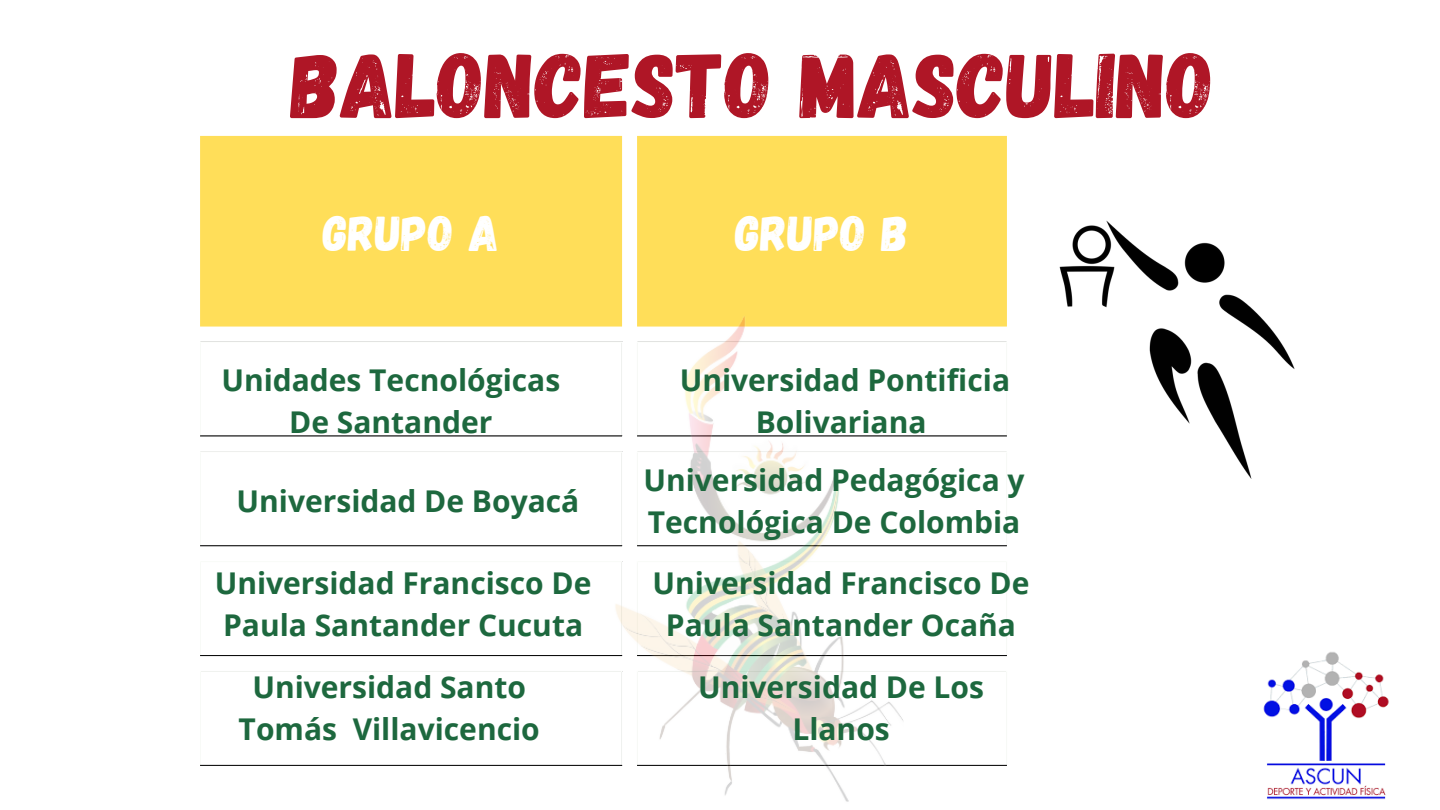
<style>
.page{position:relative;width:1440px;height:810px;background:#fff}
.page>*{position:absolute;margin:0;border:0;box-sizing:border-box;transform-origin:0 0}
.t1{font:92px "Gagalin";color:#af1626}
.t2{font:50px "Gagalin";color:#fff}
.t3{font:700 30px/42px "Open Sans";color:#1d683e;text-align:center}
</style>
<div class="page">
<img style="left:1059px;top:220px;width:236px;height:259px">
<img style="left:1263px;top:652px;width:126px;height:147px">
<div style="left:200px;top:136px;width:807px;height:191px;background:#ffde59"></div>
<svg style="left:200px;top:435px;width:807px;height:330px"></svg>
<hr style="left:200px;top:342px;width:1px;height:94px;background:#fbfdfa">
<hr style="left:200px;top:342px;width:422px;height:1px;background:#fbfdfa">
<hr style="left:1006px;top:342px;width:1px;height:94px;background:#fbfdfa">
<hr style="left:637px;top:342px;width:370px;height:1px;background:#fbfdfa">
<hr style="left:200px;top:452px;width:1px;height:93px;background:#fbfdfa">
<hr style="left:200px;top:451px;width:422px;height:1px;background:#fbfdfa">
<hr style="left:1006px;top:452px;width:1px;height:93px;background:#fbfdfa">
<hr style="left:637px;top:451px;width:370px;height:1px;background:#fbfdfa">
<hr style="left:200px;top:562px;width:1px;height:93px;background:#fbfdfa">
<hr style="left:200px;top:561px;width:422px;height:1px;background:#fbfdfa">
<hr style="left:1006px;top:562px;width:1px;height:93px;background:#fbfdfa">
<hr style="left:637px;top:561px;width:370px;height:1px;background:#fbfdfa">
<hr style="left:200px;top:672px;width:1px;height:93px;background:#fbfdfa">
<hr style="left:200px;top:671px;width:422px;height:1px;background:#fbfdfa">
<hr style="left:1006px;top:672px;width:1px;height:93px;background:#fbfdfa">
<hr style="left:637px;top:671px;width:370px;height:1px;background:#fbfdfa">
<hr style="left:200px;top:436px;width:422px;height:1px;background:#000">
<hr style="left:637px;top:436px;width:370px;height:1px;background:#000">
<hr style="left:200px;top:545px;width:422px;height:1px;background:#000">
<hr style="left:637px;top:545px;width:370px;height:1px;background:#000">
<hr style="left:200px;top:655px;width:422px;height:1px;background:#000">
<hr style="left:637px;top:655px;width:370px;height:1px;background:#000">
<hr style="left:200px;top:765px;width:422px;height:1px;background:#000">
<hr style="left:637px;top:765px;width:370px;height:1px;background:#000">
<img style="left:582px;top:310px;width:335px;height:492px">
<h1 class="t1" style="left:291px;top:26px;width:925px">BALONCESTO MASCULINO</h1>
<h2 class="t2" style="left:323px;top:201px;width:178px">GRUPO A</h2>
<h2 class="t2" style="left:736px;top:201px;width:174px">GRUPO B</h2>
<p class="t3" style="left:221px;top:358px;width:340px">Unidades Tecnológicas<br>De Santander</p>
<p class="t3" style="left:680px;top:358px;width:332px">Universidad Pontificia<br>Bolivariana</p>
<p class="t3" style="left:237px;top:479px;width:344px">Universidad De Boyacá</p>
<p class="t3" style="left:215px;top:562px;width:378px;text-align:left">Universidad Francisco De<br>Paula Santander Cucuta</p>
<p class="t3" style="left:239px;top:665px;width:303px">Universidad Santo<br>Tomás Villavicencio</p>
<p class="t3" style="left:643px;top:458px;width:383px;text-align:left">Universidad Pedagógica y<br>Tecnológica De Colombia</p>
<p class="t3" style="left:653px;top:562px;width:378px">Universidad Francisco De<br>Paula Santander Ocaña</p>
<p class="t3" style="left:698px;top:665px;width:287px">Universidad De Los<br>Llanos</p>
</div>
